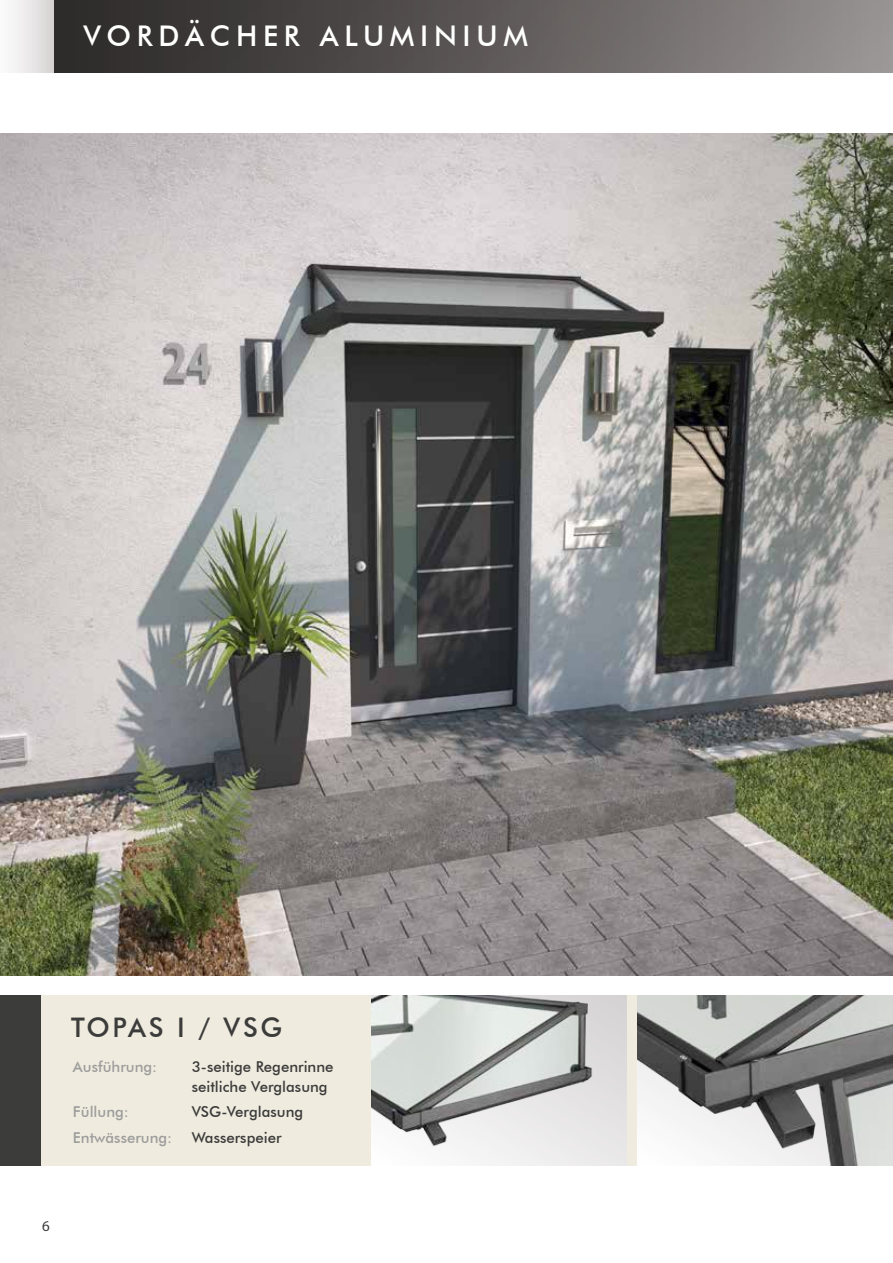
<style>
.page{position:relative;width:893px;height:1263px;background:#fff}
.page>*{position:absolute;margin:0;border:0;box-sizing:border-box;transform-origin:0 0}
.t1{font:500 28.5px "Futura BT";letter-spacing:.2em;color:#fff}
.t2{font:500 27px "Futura BT";letter-spacing:.1em;color:#3c3c3b}
.t3{font:500 15px/19.5px "Futura BT";color:#3c3c3b}
.t4{font:500 15px "Futura BT";color:#9d9d9c}
.t5{font:15px "Myriad Pro";color:#3c3c3b}
</style>
<div class="page">
<img style="left:0;top:134px;width:893px;height:842px">
<div style="left:0;top:0;width:54px;height:73px;background:linear-gradient(to right,#fff,#d8d5d4)"></div>
<div style="left:54px;top:0;width:839px;height:73px;background:linear-gradient(to right,#262322,#969190)"></div>
<div style="left:0;top:996px;width:893px;height:170px;background:#efebdf"></div>
<div style="left:0;top:996px;width:40px;height:170px;background:#3c3c3b"></div>
<img style="left:638px;top:996px;width:255px;height:170px">
<img style="left:371px;top:996px;width:255px;height:170px">
<h1 class="t1" style="left:84px;top:18px;width:446px">VORDÄCHER ALUMINIUM</h1>
<h2 class="t2" style="left:71px;top:1011px;width:213px">TOPAS I / VSG</h2>
<p class="t4" style="left:73px;top:1058px;width:86px">Ausführung:</p>
<p class="t3" style="left:192px;top:1057px;width:143px">3-seitige Regenrinne seitliche Verglasung</p>
<p class="t4" style="left:73px;top:1103px;width:57px">Füllung:</p>
<p class="t3" style="left:192px;top:1102px;width:113px">VSG-Verglasung</p>
<p class="t4" style="left:73px;top:1128px;width:101px">Entwässerung:</p>
<p class="t3" style="left:192px;top:1127px;width:91px">Wasserspeier</p>
<p class="t5" style="left:42px;top:1216px;width:9px">6</p>
</div>
